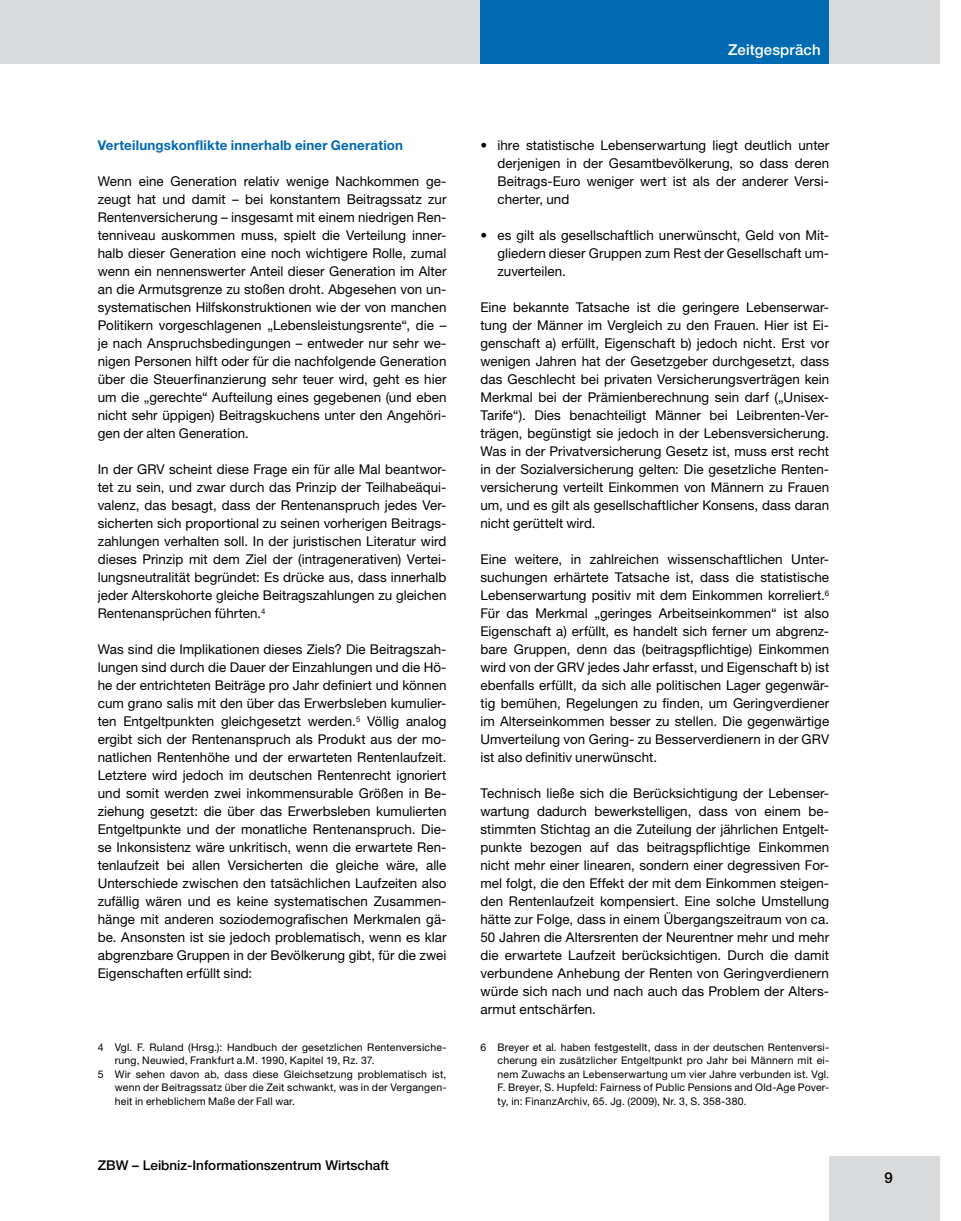
<style>
.page{position:relative;width:961px;height:1221px;background:#fff}
.page>*{position:absolute;margin:0;border:0;box-sizing:border-box;transform-origin:0 0}
.t1{font:500 15px "Helvetica Neue";letter-spacing:.01em;color:#fff}
.t2{font:500 15px "Helvetica Neue";color:#000}
.t3{font:13.5px/18px "Helvetica Neue";letter-spacing:.005em;color:#000;text-align:justify}
.t4{font:700 13.5px "Helvetica Neue";letter-spacing:.015em;color:#006ab3}
.t5{font:500 13.5px "Helvetica Neue";color:#000}
.t6{font:10.5px/13.5px "Helvetica Neue";letter-spacing:.02em;color:#000;text-align:justify}
</style>
<div class="page">
<div style="left:0;top:0;width:21px;height:64px;background:#d9dadb"></div>
<div style="left:21px;top:0;width:919px;height:64px;background:#d9dadb"></div>
<div style="left:480px;top:0;width:349px;height:64px;background:#006ab3"></div>
<div style="left:829px;top:1156px;width:111px;height:64px;background:#d9dadb"></div>
<p class="t4" style="left:98px;top:137px;width:307px">Verteilungskonflikte innerhalb einer Generation</p>
<p class="t3" style="left:98px;top:172px;width:350px">Wenn eine Generation relativ wenige Nachkommen ge&shy;zeugt hat und damit – bei konstantem Beitragssatz zur Rentenversicherung – insgesamt mit einem niedrigen Ren&shy;tenniveau auskommen muss, spielt die Verteilung inner&shy;halb dieser Generation eine noch wichtigere Rolle, zumal wenn ein nennenswerter Anteil dieser Generation im Alter an die Armutsgrenze zu stoßen droht. Abgesehen von un&shy;systematischen Hilfskonstruktionen wie der von manchen Politikern vorgeschlagenen „Lebensleistungsrente“, die – je nach Anspruchsbedingungen – entweder nur sehr we&shy;nigen Personen hilft oder für die nachfolgende Generation über die Steuerfinanzierung sehr teuer wird, geht es hier um die „gerechte“ Aufteilung eines gegebenen (und eben nicht sehr üppigen) Beitragskuchens unter den Angehöri&shy;gen der alten Generation.</p>
<p class="t3" style="left:98px;top:460px;width:350px">In der GRV scheint diese Frage ein für alle Mal beantwor&shy;tet zu sein, und zwar durch das Prinzip der Teilhabeäqui&shy;valenz, das besagt, dass der Rentenanspruch jedes Ver&shy;sicherten sich proportional zu seinen vorherigen Beitrags&shy;zahlungen verhalten soll. In der juristischen Literatur wird dieses Prinzip mit dem Ziel der (intragenerativen) Vertei&shy;lungsneutralität begründet: Es drücke aus, dass innerhalb jeder Alterskohorte gleiche Beitragszahlungen zu gleichen Rentenansprüchen führten.<sup>4</sup></p>
<p class="t3" style="left:98px;top:640px;width:350px">Was sind die Implikationen dieses Ziels? Die Beitragszah&shy;lungen sind durch die Dauer der Einzahlungen und die Hö&shy;he der entrichteten Beiträge pro Jahr definiert und können cum grano salis mit den über das Erwerbsleben kumulier&shy;ten Entgeltpunkten gleichgesetzt werden.<sup>5</sup> Völlig analog ergibt sich der Rentenanspruch als Produkt aus der mo&shy;natlichen Rentenhöhe und der erwarteten Rentenlaufzeit.<br>Letztere wird jedoch im deutschen Rentenrecht ignoriert und somit werden zwei inkommensurable Größen in Be&shy;ziehung gesetzt: die über das Erwerbsleben kumulierten Entgeltpunkte und der monatliche Rentenanspruch. Die&shy;se Inkonsistenz wäre unkritisch, wenn die erwartete Ren&shy;tenlaufzeit bei allen Versicherten die gleiche wäre, alle Unterschiede zwischen den tatsächlichen Laufzeiten also zufällig wären und es keine systematischen Zusammen&shy;hänge mit anderen soziodemografischen Merkmalen gä&shy;be. Ansonsten ist sie jedoch problematisch, wenn es klar abgrenzbare Gruppen in der Bevölkerung gibt, für die zwei Eigenschaften erfüllt sind:</p>
<p class="t6" style="left:98px;top:1039px;width:350px">4 Vgl. F. Ruland (Hrsg.): Handbuch der gesetzlichen Rentenversiche-</p>
<p class="t6" style="left:115px;top:1053px;width:261px">rung, Neuwied, Frankfurt a.M. 1990, Kapitel 19, Rz. 37.</p>
<p class="t6" style="left:98px;top:1066px;width:350px">5 Wir sehen davon ab, dass diese Gleichsetzung problematisch ist,</p>
<p class="t6" style="left:115px;top:1080px;width:333px">wenn der Beitragssatz über die Zeit schwankt, was in der Vergangen-</p>
<p class="t6" style="left:115px;top:1093px;width:182px">heit in erheblichem Maße der Fall war.</p>
<p class="t5" style="left:98px;top:1156px;width:293px">ZBW – Leibniz-Informationszentrum Wirtschaft</p>
<p class="t1" style="left:728px;top:41px;width:94px">Zeitgespräch</p>
<p class="t3" style="left:497px;top:136px;width:333px;text-indent:-17px">• ihre statistische Lebenserwartung liegt deutlich unter derjenigen in der Gesamtbevölkerung, so dass deren Beitrags-Euro weniger wert ist als der anderer Versi&shy;cherter, und</p>
<p class="t3" style="left:497px;top:226px;width:333px;text-indent:-17px">• es gilt als gesellschaftlich unerwünscht, Geld von Mit&shy;gliedern dieser Gruppen zum Rest der Gesellschaft um&shy;zuverteilen.</p>
<p class="t3" style="left:480px;top:298px;width:350px">Eine bekannte Tatsache ist die geringere Lebenserwar&shy;tung der Männer im Vergleich zu den Frauen. Hier ist Ei&shy;genschaft a) erfüllt, Eigenschaft b) jedoch nicht. Erst vor wenigen Jahren hat der Gesetzgeber durchgesetzt, dass das Geschlecht bei privaten Versicherungsverträgen kein Merkmal bei der Prämienberechnung sein darf („Unisex-Tarife“). Dies benachteiligt Männer bei Leibrenten-Ver&shy;trägen, begünstigt sie jedoch in der Lebensversicherung.<br>Was in der Privatversicherung Gesetz ist, muss erst recht in der Sozialversicherung gelten: Die gesetzliche Renten&shy;versicherung verteilt Einkommen von Männern zu Frauen um, und es gilt als gesellschaftlicher Konsens, dass daran nicht gerüttelt wird.</p>
<p class="t3" style="left:480px;top:550px;width:350px">Eine weitere, in zahlreichen wissenschaftlichen Unter&shy;suchungen erhärtete Tatsache ist, dass die statistische Lebenserwartung positiv mit dem Einkommen korreliert.<sup>6<br></sup>Für das Merkmal „geringes Arbeitseinkommen“ ist also Eigenschaft a) erfüllt, es handelt sich ferner um abgrenz&shy;bare Gruppen, denn das (beitragspflichtige) Einkommen wird von der GRV jedes Jahr erfasst, und Eigenschaft b) ist ebenfalls erfüllt, da sich alle politischen Lager gegenwär&shy;tig bemühen, Regelungen zu finden, um Geringverdiener im Alterseinkommen besser zu stellen. Die gegenwärtige Umverteilung von Gering- zu Besserverdienern in der GRV ist also definitiv unerwünscht.</p>
<p class="t3" style="left:480px;top:784px;width:350px">Technisch ließe sich die Berücksichtigung der Lebenser&shy;wartung dadurch bewerkstelligen, dass von einem be&shy;stimmten Stichtag an die Zuteilung der jährlichen Entgelt&shy;punkte bezogen auf das beitragspflichtige Einkommen nicht mehr einer linearen, sondern einer degressiven For&shy;mel folgt, die den Effekt der mit dem Einkommen steigen&shy;den Rentenlaufzeit kompensiert. Eine solche Umstellung hätte zur Folge, dass in einem Übergangszeitraum von ca.<br>50 Jahren die Altersrenten der Neurentner mehr und mehr die erwartete Laufzeit berücksichtigen. Durch die damit verbundene Anhebung der Renten von Geringverdienern würde sich nach und nach auch das Problem der Alters&shy;armut entschärfen.</p>
<p class="t6" style="left:497px;top:1039px;width:333px;text-indent:-17px">6 Breyer et al. haben festgestellt, dass in der deutschen Rentenversi&shy;cherung ein zusätzlicher Entgeltpunkt pro Jahr bei Männern mit ei&shy;nem Zuwachs an Lebenserwartung um vier Jahre verbunden ist. Vgl.<br>F. Breyer, S. Hupfeld: Fairness of Public Pensions and Old-Age Pover&shy;ty, in: FinanzArchiv, 65. Jg. (2009), Nr. 3, S. 358-380.</p>
<p class="t2" style="left:885px;top:1168px;width:10px">9</p>
</div>
